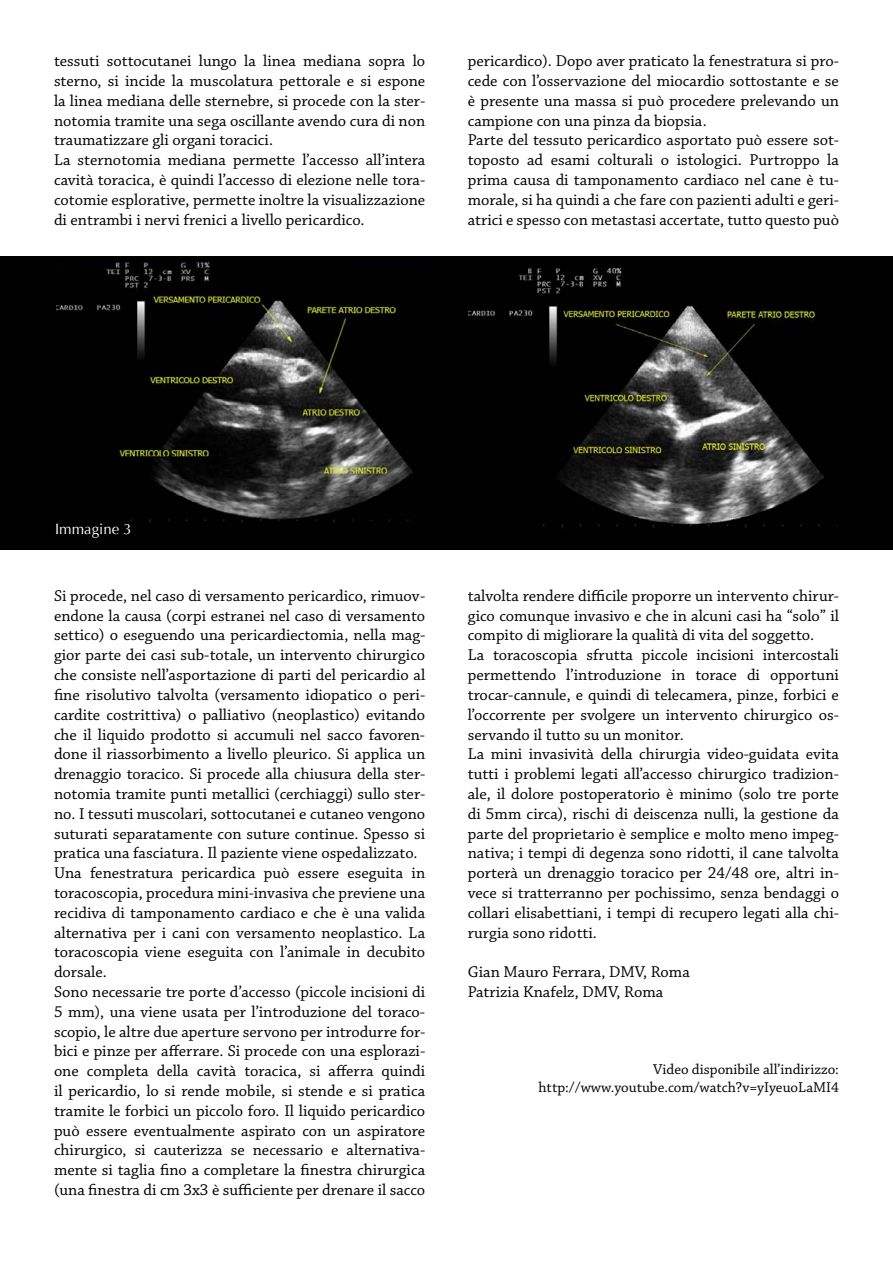
<style>
.page{position:relative;width:893px;height:1263px;background:#fff}
.page>*{position:absolute;margin:0;border:0;box-sizing:border-box;transform-origin:0 0}
.t1{font:16.5px/19.8px "Chaparral Pro";color:#000}
.t2{font:15px/18px "Chaparral Pro";color:#000;text-align:right}
.t3{font:15px "Optima";color:#fff}
</style>
<div class="page">
<div style="left:0;top:256px;width:893px;height:293px;background:#000"></div>
<img style="left:56px;top:262px;width:357px;height:261px">
<img style="left:468px;top:268px;width:370px;height:260px">
<p class="t1" style="left:54px;top:52px;width:373px">tessuti sottocutanei lungo la linea mediana sopra lo sterno, si incide la muscolatura pettorale e si espone la linea mediana delle sternebre, si procede con la ster&shy;notomia tramite una sega oscillante avendo cura di non traumatizzare gli organi toracici.<br>La sternotomia mediana permette l’accesso all’intera cavità toracica, è quindi l’accesso di elezione nelle tora&shy;cotomie esplorative, permette inoltre la visualizzazione di entrambi i nervi frenici a livello pericardico.</p>
<p class="t1" style="left:468px;top:52px;width:373px">pericardico). Dopo aver praticato la fenestratura si pro&shy;cede con l’osservazione del miocardio sottostante e se è presente una massa si può procedere prelevando un campione con una pinza da biopsia.<br>Parte del tessuto pericardico asportato può essere sot&shy;toposto ad esami colturali o istologici. Purtroppo la prima causa di tamponamento cardiaco nel cane è tu&shy;morale, si ha quindi a che fare con pazienti adulti e geri&shy;atrici e spesso con metastasi accertate, tutto questo può</p>
<p class="t3" style="left:55px;top:520px;width:78px">Immagine 3</p>
<p class="t1" style="left:54px;top:586px;width:373px">Si procede, nel caso di versamento pericardico, rimuov&shy;endone la causa (corpi estranei nel caso di versamento settico) o eseguendo una pericardiectomia, nella mag&shy;gior parte dei casi sub-totale, un intervento chirurgico che consiste nell’asportazione di parti del pericardio al fine risolutivo talvolta (versamento idiopatico o peri&shy;cardite costrittiva) o palliativo (neoplastico) evitando che il liquido prodotto si accumuli nel sacco favoren&shy;done il riassorbimento a livello pleurico. Si applica un drenaggio toracico. Si procede alla chiusura della ster&shy;notomia tramite punti metallici (cerchiaggi) sullo ster&shy;no. I tessuti muscolari, sottocutanei e cutaneo vengono suturati separatamente con suture continue. Spesso si pratica una fasciatura. Il paziente viene ospedalizzato.<br>Una fenestratura pericardica può essere eseguita in toracoscopia, procedura mini-invasiva che previene una recidiva di tamponamento cardiaco e che è una valida alternativa per i cani con versamento neoplastico. La toracoscopia viene eseguita con l’animale in decubito dorsale.<br>Sono necessarie tre porte d’accesso (piccole incisioni di 5 mm), una viene usata per l’introduzione del toraco&shy;scopio, le altre due aperture servono per introdurre for&shy;bici e pinze per afferrare. Si procede con una esplorazi&shy;one completa della cavità toracica, si afferra quindi il pericardio, lo si rende mobile, si stende e si pratica tramite le forbici un piccolo foro. Il liquido pericardico può essere eventualmente aspirato con un aspiratore chirurgico, si cauterizza se necessario e alternativa&shy;mente si taglia fino a completare la finestra chirurgica (una finestra di cm 3x3 è sufficiente per drenare il sacco</p>
<p class="t1" style="left:468px;top:586px;width:373px">talvolta rendere difficile proporre un intervento chirur&shy;gico comunque invasivo e che in alcuni casi ha “solo” il compito di migliorare la qualità di vita del soggetto.<br>La toracoscopia sfrutta piccole incisioni intercostali permettendo l’introduzione in torace di opportuni trocar-cannule, e quindi di telecamera, pinze, forbici e l’occorrente per svolgere un intervento chirurgico os&shy;servando il tutto su un monitor.<br>La mini invasività della chirurgia video-guidata evita tutti i problemi legati all’accesso chirurgico tradizion&shy;ale, il dolore postoperatorio è minimo (solo tre porte di 5mm circa), rischi di deiscenza nulli, la gestione da parte del proprietario è semplice e molto meno impeg&shy;nativa; i tempi di degenza sono ridotti, il cane talvolta porterà un drenaggio toracico per 24/48 ore, altri in&shy;vece si tratterranno per pochissimo, senza bendaggi o collari elisabettiani, i tempi di recupero legati alla chi&shy;rurgia sono ridotti.</p>
<p class="t1" style="left:468px;top:963px;width:224px">Gian Mauro Ferrara, DMV, Roma<br>Patrizia Knafelz, DMV, Roma</p>
<p class="t2" style="left:538px;top:1061px;width:302px">Video disponibile all’indirizzo: http://www.youtube.com/watch?v=yIyeuoLaMI4</p>
</div>
